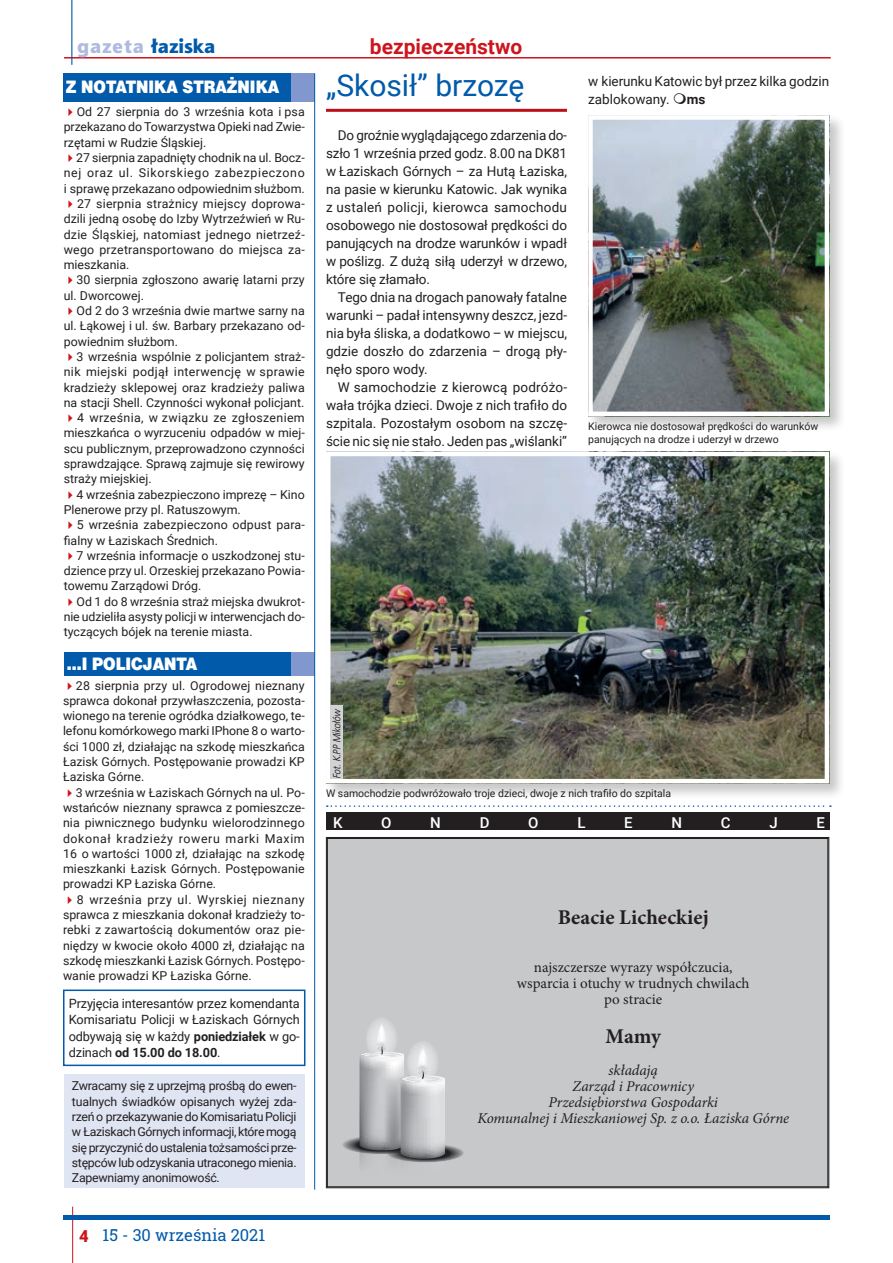
<style>
.page{position:relative;width:893px;height:1263px;background:#fff}
.page>*{position:absolute;margin:0;border:0;box-sizing:border-box;transform-origin:0 0}
.t1{font:30px "Roboto";color:#015aaa}
.t2{font:700 21px "Minion Pro";letter-spacing:.005em;color:#231f20}
.t3{font:700 21px "Roboto";color:#cd151d}
.t4{font:19.5px "Aerton EFN Black";color:#015aaa}
.t5{font:17.25px "Switzer Cnd EFN Black";color:#fff;scale:1.1 1}
.t6{font:16.5px "Roboto Slab";color:#015aaa}
.t7{font:900 16.5px "Roboto";color:#cd151d}
.t8{font:italic 15px/16px "Minion Pro";letter-spacing:-.005em;color:#231f20;text-align:center}
.t9{font:15px/16px "Minion Pro";color:#231f20;text-align:center}
.t10{font:500 15px "Roboto";color:#fff}
.t11{font:13.5px/18px "Roboto";letter-spacing:-.005em;color:#231f20;text-align:justify}
.t12{font:700 13.5px "Roboto";color:#231f20}
.t13{font:12.75px/16.5px "Roboto";letter-spacing:-.005em;color:#231f20;text-align:justify}
.t14{font:12.3px/15.3px "Roboto";color:#231f20;text-align:justify}
.t15{font:10.5px/12.6px "Roboto";color:#231f20}
.t16{font:italic 10.5px "Bureau EFN";color:#231f20}
.s1{color:#aebade}
.s2{color:#cd151d}
.s3{font-weight:700}
</style>
<div class="page">
<hr style="left:64px;top:57px;width:767px;height:2px;background:#cd151d">
<hr style="left:72px;top:1206px;width:1px;height:57px;background:#cd151d">
<hr style="left:71px;top:0;width:1px;height:65px;background:#015aaa">
<hr style="left:63px;top:1215px;width:766px;height:4px;background:#015aaa">
<div style="left:64px;top:1075px;width:241px;height:113px;background:#e0e5f3"></div>
<div style="left:64px;top:652px;width:251px;height:23px;background:#015aaa"></div>
<div style="left:291px;top:652px;width:24px;height:23px;background:#8197cd"></div>
<div style="left:63px;top:73px;width:251px;height:29px;background:#015aaa"></div>
<div style="left:291px;top:73px;width:23px;height:29px;background:#8197cd"></div>
<hr style="left:314px;top:74px;width:1px;height:1115px;background:#015aaa">
<div style="left:326px;top:837px;width:504px;height:351px;background:#c7c8ca"></div>
<svg style="left:342px;top:1017px;width:122px;height:161px;background:#bfc0c2"></svg>
<div style="left:326px;top:812px;width:503px;height:18px;background:#231f20"></div>
<hr style="left:326px;top:109px;width:241px;height:3px;background:#bb1018">
<svg style="left:327px;top:805px;width:504px;height:2px"></svg>
<div style="left:325px;top:450px;width:521px;height:350px;background:#231f20;opacity:.25"></div>
<img style="left:331px;top:457px;width:493px;height:321px">
<div style="left:326px;top:452px;width:503px;height:331px;border:4px solid #fff"></div>
<div style="left:587px;top:114px;width:259px;height:319px;background:#231f20;opacity:.25"></div>
<img style="left:593px;top:120px;width:231px;height:291px">
<div style="left:588px;top:115px;width:241px;height:301px;border:4px solid #fff"></div>
<div style="left:330px;top:706px;width:13px;height:73px;background:#d1d2d4"></div>
<div style="left:63px;top:989px;width:242px;height:77px;border:2px solid #015aaa"></div>
<h3 class="t4" style="left:77px;top:34px;width:139px"><span class="s1">gazeta</span> łaziska</h3>
<h3 class="t5" style="left:66px;top:77px;width:196px">Z NOTATNIKA STRAŻNIKA</h3>
<p class="t14" style="left:64px;top:104px;width:242px"><span class="s2">✔</span>Od 27 sierpnia do 3 września kota i psa przekazano do Towarzystwa Opieki nad Zwie&shy;rzętami w Rudzie Śląskiej.</p>
<p class="t14" style="left:64px;top:149px;width:242px"><span class="s2">✔</span>27 sierpnia zapadnięty chodnik na ul. Bocz&shy;nej oraz ul. Sikorskiego zabezpieczono i sprawę przekazano odpowiednim służbom.</p>
<p class="t14" style="left:64px;top:195px;width:242px"><span class="s2">✔</span>27 sierpnia strażnicy miejscy doprowa&shy;dzili jedną osobę do Izby Wytrzeźwień w Ru&shy;dzie Śląskiej, natomiast jednego nietrzeź&shy;wego przetransportowano do miejsca za&shy;mieszkania.</p>
<p class="t14" style="left:64px;top:272px;width:242px"><span class="s2">✔</span>30 sierpnia zgłoszono awarię latarni przy ul. Dworcowej.</p>
<p class="t14" style="left:64px;top:302px;width:242px"><span class="s2">✔</span>Od 2 do 3 września dwie martwe sarny na ul. Łąkowej i ul. św. Barbary przekazano od&shy;powiednim służbom.</p>
<p class="t14" style="left:64px;top:348px;width:242px"><span class="s2">✔</span>3 września wspólnie z policjantem straż&shy;nik miejski podjął interwencję w sprawie kradzieży sklepowej oraz kradzieży paliwa na stacji Shell. Czynności wykonał policjant.</p>
<p class="t14" style="left:64px;top:410px;width:242px"><span class="s2">✔</span>4 września, w związku ze zgłoszeniem mieszkańca o wyrzuceniu odpadów w miej&shy;scu publicznym, przeprowadzono czynności sprawdzające. Sprawą zajmuje się rewirowy straży miejskiej.</p>
<p class="t14" style="left:64px;top:486px;width:242px"><span class="s2">✔</span>4 września zabezpieczono imprezę – Kino<br>Plenerowe przy pl. Ratuszowym.</p>
<p class="t14" style="left:64px;top:517px;width:242px"><span class="s2">✔</span>5 września zabezpieczono odpust para&shy;fialny w Łaziskach Średnich.</p>
<p class="t14" style="left:64px;top:547px;width:242px"><span class="s2">✔</span>7 września informacje o uszkodzonej stu&shy;dzience przy ul. Orzeskiej przekazano Powia&shy;towemu Zarządowi Dróg.</p>
<p class="t14" style="left:64px;top:593px;width:242px"><span class="s2">✔</span>Od 1 do 8 września straż miejska dwukrot&shy;nie udzieliła asysty policji w interwencjach do&shy;tyczących bójek na terenie miasta.</p>
<h3 class="t5" style="left:67px;top:653px;width:120px">...I POLICJANTA</h3>
<p class="t14" style="left:63px;top:677px;width:243px"><span class="s2">✔</span>28 sierpnia przy ul. Ogrodowej nieznany sprawca dokonał przywłaszczenia, pozosta&shy;wionego na terenie ogródka działkowego, te&shy;lefonu komórkowego marki IPhone 8 o warto&shy;ści 1000 zł, działając na szkodę mieszkańca Łazisk Górnych. Postępowanie prowadzi KP Łaziska Górne.</p>
<p class="t14" style="left:63px;top:784px;width:243px"><span class="s2">✔</span>3 września w Łaziskach Górnych na ul. Po&shy;wstańców nieznany sprawca z pomieszcze&shy;nia piwnicznego budynku wielorodzinnego dokonał kradzieży roweru marki Maxim 16 o wartości 1000 zł, działając na szkodę mieszkanki Łazisk Górnych. Postępowanie prowadzi KP Łaziska Górne.</p>
<p class="t14" style="left:63px;top:891px;width:243px"><span class="s2">✔</span>8 września przy ul. Wyrskiej nieznany sprawca z mieszkania dokonał kradzieży to&shy;rebki z zawartością dokumentów oraz pie&shy;niędzy w kwocie około 4000 zł, działając na szkodę mieszkanki Łazisk Górnych. Postępo&shy;wanie prowadzi KP Łaziska Górne.</p>
<p class="t13" style="left:69px;top:994px;width:232px">Przyjęcia interesantów przez komendanta Komisariatu Policji w Łaziskach Górnych odbywają się w każdy <span class="s3">poniedziałek</span> w go&shy;dzinach <span class="s3">od 15.00 do 18.00</span>.</p>
<p class="t14" style="left:72px;top:1078px;width:226px">Zwracamy się z uprzejmą prośbą do ewen&shy;tualnych świadków opisanych wyżej zda&shy;rzeń o przekazywanie do Komisariatu Policji w Łaziskach Górnych informacji, które mogą się przyczynić do ustalenia tożsamości prze&shy;stępców lub odzyskania utraconego mienia.<br>Zapewniamy anonimowość.</p>
<h3 class="t7" style="left:79px;top:1224px;width:11px">4</h3>
<h3 class="t6" style="left:103px;top:1224px;width:164px">15 - 30 września 2021</h3>
<h2 class="t3" style="left:370px;top:32px;width:154px">bezpieczeństwo</h2>
<h1 class="t1" style="left:326px;top:64px;width:200px">„Skosił” brzozę</h1>
<p class="t11" style="left:326px;top:126px;width:242px;text-indent:12px">Do groźnie wyglądającego zdarzenia do&shy;szło 1 września przed godz. 8.00 na DK81 w Łaziskach Górnych – za Hutą Łaziska, na pasie w kierunku Katowic. Jak wynika z ustaleń policji, kierowca samochodu osobowego nie dostosował prędkości do panujących na drodze warunków i wpadł w poślizg. Z dużą siłą uderzył w drzewo, które się złamało.</p>
<p class="t11" style="left:326px;top:288px;width:242px;text-indent:12px">Tego dnia na drogach panowały fatalne warunki – padał intensywny deszcz, jezd&shy;nia była śliska, a dodatkowo – w miejscu, gdzie doszło do zdarzenia – drogą pły&shy;nęło sporo wody.</p>
<p class="t11" style="left:326px;top:378px;width:242px;text-indent:12px">W samochodzie z kierowcą podróżo&shy;wała trójka dzieci. Dwoje z nich trafiło do szpitala. Pozostałym osobom na szczę&shy;ście nic się nie stało. Jeden pas „wiślanki”</p>
<p class="t11" style="left:588px;top:72px;width:242px">w kierunku Katowic był przez kilka godzin zablokowany.</p>
<p class="t12" style="left:687px;top:90px;width:20px">ms</p>
<p class="t15" style="left:588px;top:420px;width:232px">Kierowca nie dostosował prędkości do warunków panujących na drodze i uderzył w drzewo</p>
<p class="t16" style="left:330px;top:779px;width:72px;rotate:-90deg">Fot. K.PP Mikołów</p>
<p class="t15" style="left:326px;top:787px;width:347px">W samochodzie podwróżowało troje dzieci, dwoje z nich trafiło do szpitala</p>
<p class="t10" style="left:333px;top:812px;width:11px">K</p>
<p class="t10" style="left:381px;top:812px;width:12px">O</p>
<p class="t10" style="left:430px;top:812px;width:12px">N</p>
<p class="t10" style="left:480px;top:812px;width:11px">D</p>
<p class="t10" style="left:528px;top:812px;width:12px">O</p>
<p class="t10" style="left:577px;top:812px;width:10px">L</p>
<p class="t10" style="left:624px;top:812px;width:10px">E</p>
<p class="t10" style="left:671px;top:812px;width:12px">N</p>
<p class="t10" style="left:721px;top:812px;width:11px">C</p>
<p class="t10" style="left:769px;top:812px;width:10px">J</p>
<p class="t10" style="left:816px;top:812px;width:10px">E</p>
<h2 class="t2" style="left:558px;top:903px;width:153px">Beacie Licheckiej</h2>
<p class="t9" style="left:517px;top:959px;width:234px">najszczersze wyrazy współczucia, wsparcia i otuchy w trudnych chwilach po stracie</p>
<h2 class="t2" style="left:606px;top:1021px;width:57px">Mamy</h2>
<p class="t8" style="left:477px;top:1062px;width:313px">składają<br>Zarząd i Pracownicy<br>Przedsiębiorstwa Gospodarki<br>Komunalnej i Mieszkaniowej Sp. z o.o. Łaziska Górne</p>
</div>
